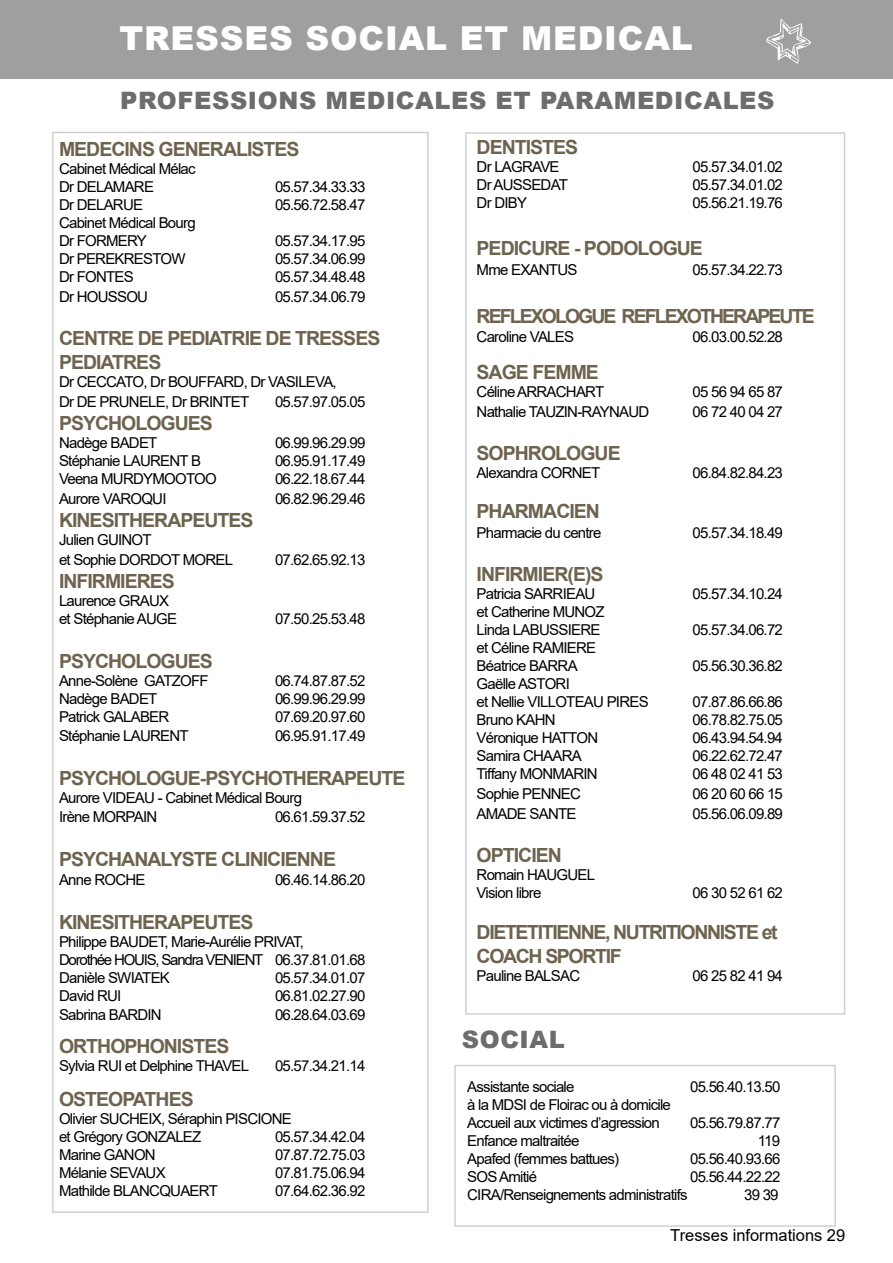
<style>
.page{position:relative;width:893px;height:1263px;background:#fff}
.page>*{position:absolute;margin:0;border:0;box-sizing:border-box;transform-origin:0 0}
.t1{font:54px "Christmas Nativity TFB";color:#fff}
.t2{font:900 33px "Arial";letter-spacing:.025em;color:#fff}
.t3{font:900 24px "Arial";letter-spacing:.025em;color:#6d6d6c}
.t4{font:700 19.5px/23.4px "Arial";letter-spacing:-.05em;color:#6d634f}
.t5{font:700 19.5px/23.4px "Arial";letter-spacing:-.07em;color:#6d634f}
.t6{font:700 19.5px "Arial";letter-spacing:-.1em;color:#6d634f}
.t7{font:16.5px "Arial";color:#000}
.t8{font:15px/18px "Arial";letter-spacing:-.05em;color:#000}
</style>
<div class="page">
<div style="left:0;top:0;width:893px;height:78px;background:#a09f9f"></div>
<h2 class="t2" style="left:119px;top:14px;width:575px">TRESSES SOCIAL ET MEDICAL</h2>
<h1 class="t1" style="left:766px;top:18px;width:48px">v</h1>
<h3 class="t3" style="left:120px;top:83px;width:656px">PROFESSIONS MEDICALES ET PARAMEDICALES</h3>
<h3 class="t4" style="left:59px;top:138px;width:242px">MEDECINS GENERALISTES</h3>
<p class="t8" style="left:59px;top:160px;width:138px">Cabinet Médical Mélac<br>Dr DELAMARE</p>
<h3 class="t4" style="left:477px;top:136px;width:103px">DENTISTES</h3>
<p class="t8" style="left:477px;top:158px;width:84px">Dr LAGRAVE</p>
<p class="t8" style="left:693px;top:158px;width:92px">05.57.34.01.02</p>
<p class="t8" style="left:477px;top:176px;width:93px">Dr AUSSEDAT</p>
<p class="t8" style="left:693px;top:176px;width:92px">05.57.34.01.02</p>
<p class="t8" style="left:477px;top:194px;width:52px">Dr DIBY</p>
<p class="t8" style="left:693px;top:194px;width:92px">05.56.21.19.76</p>
<h3 class="t4" style="left:477px;top:237px;width:228px">PEDICURE - PODOLOGUE</h3>
<p class="t8" style="left:477px;top:260px;width:102px">Mme EXANTUS</p>
<p class="t8" style="left:693px;top:260px;width:92px">05.57.34.22.73</p>
<h3 class="t6" style="left:477px;top:302px;width:340px">REFLEXOLOGUE REFLEXOTHERAPEUTE</h3>
<p class="t8" style="left:477px;top:328px;width:99px">Caroline VALES</p>
<p class="t8" style="left:693px;top:328px;width:92px">06.03.00.52.28</p>
<h3 class="t4" style="left:477px;top:361px;width:124px">SAGE FEMME</h3>
<p class="t8" style="left:477px;top:383px;width:129px">Céline ARRACHART</p>
<p class="t8" style="left:693px;top:383px;width:92px">05 56 94 65 87</p>
<p class="t8" style="left:477px;top:403px;width:174px">Nathalie TAUZIN-RAYNAUD</p>
<p class="t8" style="left:693px;top:403px;width:92px">06 72 40 04 27</p>
<h3 class="t4" style="left:477px;top:442px;width:146px">SOPHROLOGUE</h3>
<p class="t8" style="left:477px;top:464px;width:125px">Alexandra CORNET</p>
<p class="t8" style="left:693px;top:464px;width:92px">06.84.82.84.23</p>
<h3 class="t4" style="left:477px;top:500px;width:125px">PHARMACIEN</h3>
<p class="t8" style="left:477px;top:524px;width:126px">Pharmacie du centre</p>
<p class="t8" style="left:693px;top:524px;width:92px">05.57.34.18.49</p>
<h3 class="t4" style="left:477px;top:563px;width:128px">INFIRMIER(E)S</h3>
<p class="t8" style="left:477px;top:585px;width:120px">Patricia SARRIEAU</p>
<p class="t8" style="left:693px;top:585px;width:92px">05.57.34.10.24</p>
<p class="t8" style="left:477px;top:603px;width:130px">et Catherine MUNOZ<br>Linda LABUSSIERE</p>
<p class="t8" style="left:275px;top:178px;width:92px">05.57.34.33.33</p>
<p class="t8" style="left:59px;top:196px;width:86px">Dr DELARUE</p>
<p class="t8" style="left:275px;top:196px;width:92px">05.56.72.58.47</p>
<p class="t8" style="left:59px;top:214px;width:138px">Cabinet Médical Bourg<br>Dr FORMERY</p>
<p class="t8" style="left:275px;top:232px;width:92px">05.57.34.17.95</p>
<p class="t8" style="left:59px;top:250px;width:128px">Dr PEREKRESTOW</p>
<p class="t8" style="left:275px;top:250px;width:92px">05.57.34.06.99</p>
<p class="t8" style="left:59px;top:268px;width:76px">Dr FONTES</p>
<p class="t8" style="left:275px;top:268px;width:92px">05.57.34.48.48</p>
<p class="t8" style="left:59px;top:288px;width:91px">Dr HOUSSOU</p>
<p class="t8" style="left:275px;top:288px;width:92px">05.57.34.06.79</p>
<h3 class="t4" style="left:59px;top:327px;width:323px">CENTRE DE PEDIATRIE DE TRESSES<br>PEDIATRES</h3>
<p class="t8" style="left:59px;top:371px;width:279px;line-height:19.8px">Dr CECCATO, Dr BOUFFARD, Dr VASILEVA,<br>Dr DE PRUNELE, Dr BRINTET</p>
<p class="t8" style="left:275px;top:392px;width:92px">05.57.97.05.05</p>
<h3 class="t4" style="left:59px;top:412px;width:155px">PSYCHOLOGUES</h3>
<p class="t8" style="left:59px;top:434px;width:100px">Nadège BADET</p>
<p class="t8" style="left:275px;top:434px;width:92px">06.99.96.29.99</p>
<p class="t8" style="left:59px;top:452px;width:144px">Stéphanie LAURENT B</p>
<p class="t8" style="left:275px;top:452px;width:92px">06.95.91.17.49</p>
<p class="t8" style="left:59px;top:470px;width:159px">Veena MURDYMOOTOO</p>
<p class="t8" style="left:275px;top:470px;width:92px">06.22.18.67.44</p>
<p class="t8" style="left:59px;top:489px;width:109px">Aurore VAROQUI</p>
<p class="t8" style="left:275px;top:489px;width:92px">06.82.96.29.46</p>
<h3 class="t4" style="left:59px;top:509px;width:196px">KINESITHERAPEUTES</h3>
<p class="t8" style="left:59px;top:530px;width:176px;line-height:19.8px">Julien GUINOT<br>et Sophie DORDOT MOREL</p>
<p class="t8" style="left:275px;top:551px;width:92px">07.62.65.92.13</p>
<h3 class="t4" style="left:59px;top:570px;width:117px">INFIRMIERES</h3>
<p class="t8" style="left:59px;top:592px;width:120px">Laurence GRAUX et Stéphanie AUGE</p>
<p class="t8" style="left:275px;top:610px;width:92px">07.50.25.53.48</p>
<p class="t8" style="left:693px;top:621px;width:92px">05.57.34.06.72</p>
<h3 class="t4" style="left:59px;top:649px;width:155px">PSYCHOLOGUES</h3>
<p class="t8" style="left:59px;top:671px;width:151px">Anne-Solène GATZOFF</p>
<p class="t8" style="left:275px;top:671px;width:92px">06.74.87.87.52</p>
<p class="t8" style="left:59px;top:689px;width:100px">Nadège BADET</p>
<p class="t8" style="left:275px;top:689px;width:92px">06.99.96.29.99</p>
<p class="t8" style="left:59px;top:707px;width:112px">Patrick GALABER</p>
<p class="t8" style="left:275px;top:707px;width:92px">07.69.20.97.60</p>
<p class="t8" style="left:59px;top:727px;width:131px">Stéphanie LAURENT</p>
<p class="t8" style="left:275px;top:727px;width:92px">06.95.91.17.49</p>
<h3 class="t4" style="left:59px;top:766px;width:348px">PSYCHOLOGUE-PSYCHOTHERAPEUTE</h3>
<p class="t8" style="left:59px;top:787px;width:245px;line-height:19.8px">Aurore VIDEAU - Cabinet Médical Bourg<br>Irène MORPAIN</p>
<p class="t8" style="left:275px;top:808px;width:92px">06.61.59.37.52</p>
<h3 class="t4" style="left:59px;top:847px;width:279px">PSYCHANALYSTE CLINICIENNE</h3>
<p class="t8" style="left:59px;top:871px;width:88px">Anne ROCHE</p>
<p class="t8" style="left:275px;top:871px;width:92px">06.46.14.86.20</p>
<h3 class="t4" style="left:59px;top:910px;width:196px">KINESITHERAPEUTES</h3>
<p class="t8" style="left:59px;top:932px;width:308px">Philippe BAUDET, Marie-Aurélie PRIVAT,<br>Dorothée HOUIS, Sandra VENIENT 06.37.81.01.68<br>Danièle SWIATEK</p>
<p class="t8" style="left:275px;top:968px;width:92px">05.57.34.01.07</p>
<p class="t8" style="left:59px;top:986px;width:64px">David RUI</p>
<p class="t8" style="left:275px;top:986px;width:92px">06.81.02.27.90</p>
<p class="t8" style="left:59px;top:1006px;width:104px">Sabrina BARDIN</p>
<p class="t8" style="left:275px;top:1006px;width:92px">06.28.64.03.69</p>
<h3 class="t4" style="left:59px;top:1034px;width:172px">ORTHOPHONISTES</h3>
<p class="t8" style="left:59px;top:1056px;width:192px">Sylvia RUI et Delphine THAVEL</p>
<p class="t8" style="left:275px;top:1056px;width:92px">05.57.34.21.14</p>
<h3 class="t4" style="left:59px;top:1088px;width:136px">OSTEOPATHES</h3>
<p class="t8" style="left:59px;top:1110px;width:234px">Olivier SUCHEIX, Séraphin PISCIONE et Grégory GONZALEZ</p>
<p class="t8" style="left:275px;top:1128px;width:92px">05.57.34.42.04</p>
<p class="t8" style="left:59px;top:1146px;width:98px">Marine GANON</p>
<p class="t8" style="left:275px;top:1146px;width:92px">07.87.72.75.03</p>
<p class="t8" style="left:59px;top:1164px;width:108px">Mélanie SEVAUX</p>
<p class="t8" style="left:275px;top:1164px;width:92px">07.81.75.06.94</p>
<p class="t8" style="left:59px;top:1182px;width:160px">Mathilde BLANCQUAERT</p>
<p class="t8" style="left:275px;top:1182px;width:92px">07.64.62.36.92</p>
<p class="t8" style="left:477px;top:639px;width:121px">et Céline RAMIERE<br>Béatrice BARRA</p>
<p class="t8" style="left:477px;top:675px;width:174px">Gaëlle ASTORI<br>et Nellie VILLOTEAU PIRES</p>
<p class="t8" style="left:693px;top:657px;width:92px">05.56.30.36.82</p>
<p class="t8" style="left:693px;top:693px;width:92px">07.87.86.66.86</p>
<p class="t8" style="left:477px;top:711px;width:81px">Bruno KAHN</p>
<p class="t8" style="left:693px;top:711px;width:92px">06.78.82.75.05</p>
<p class="t8" style="left:477px;top:729px;width:123px">Véronique HATTON</p>
<p class="t8" style="left:693px;top:729px;width:92px">06.43.94.54.94</p>
<p class="t8" style="left:477px;top:747px;width:107px">Samira CHAARA</p>
<p class="t8" style="left:693px;top:747px;width:92px">06.22.62.72.47</p>
<p class="t8" style="left:477px;top:765px;width:123px">Tiffany MONMARIN</p>
<p class="t8" style="left:693px;top:765px;width:92px">06 48 02 41 53</p>
<p class="t8" style="left:477px;top:785px;width:106px">Sophie PENNEC</p>
<p class="t8" style="left:693px;top:785px;width:92px">06 20 60 66 15</p>
<p class="t8" style="left:477px;top:804px;width:102px">AMADE SANTE</p>
<p class="t8" style="left:693px;top:804px;width:92px">05.56.06.09.89</p>
<h3 class="t4" style="left:477px;top:844px;width:87px">OPTICIEN</h3>
<p class="t8" style="left:477px;top:866px;width:120px">Romain HAUGUEL<br>Vision libre</p>
<p class="t8" style="left:693px;top:884px;width:92px">06 30 52 61 62</p>
<h3 class="t5" style="left:477px;top:921px;width:303px">DIETETITIENNE, NUTRITIONNISTE et<br>COACH SPORTIF</h3>
<p class="t8" style="left:477px;top:966px;width:105px">Pauline BALSAC</p>
<p class="t8" style="left:693px;top:966px;width:92px">06 25 82 41 94</p>
<h3 class="t3" style="left:462px;top:1022px;width:105px">SOCIAL</h3>
<p class="t8" style="left:467px;top:1077px;width:109px">Assistante sociale</p>
<p class="t8" style="left:690px;top:1077px;width:92px">05.56.40.13.50</p>
<p class="t8" style="left:467px;top:1095px;width:205px">à la MDSI de Floirac ou à domicile<br>Accueil aux victimes d’agression</p>
<p class="t8" style="left:690px;top:1113px;width:92px">05.56.79.87.77</p>
<p class="t8" style="left:467px;top:1131px;width:114px">Enfance maltraitée</p>
<p class="t8" style="left:758px;top:1131px;width:24px">119</p>
<p class="t8" style="left:467px;top:1149px;width:153px">Apafed (femmes battues)</p>
<p class="t8" style="left:690px;top:1149px;width:92px">05.56.40.93.66</p>
<p class="t8" style="left:467px;top:1167px;width:71px">SOS Amitié</p>
<p class="t8" style="left:690px;top:1167px;width:92px">05.56.44.22.22</p>
<p class="t8" style="left:467px;top:1185px;width:222px">CIRA/Renseignements administratifs</p>
<p class="t8" style="left:744px;top:1185px;width:36px">39 39</p>
<p class="t7" style="left:670px;top:1224px;width:177px">Tresses informations 29</p>
</div>
